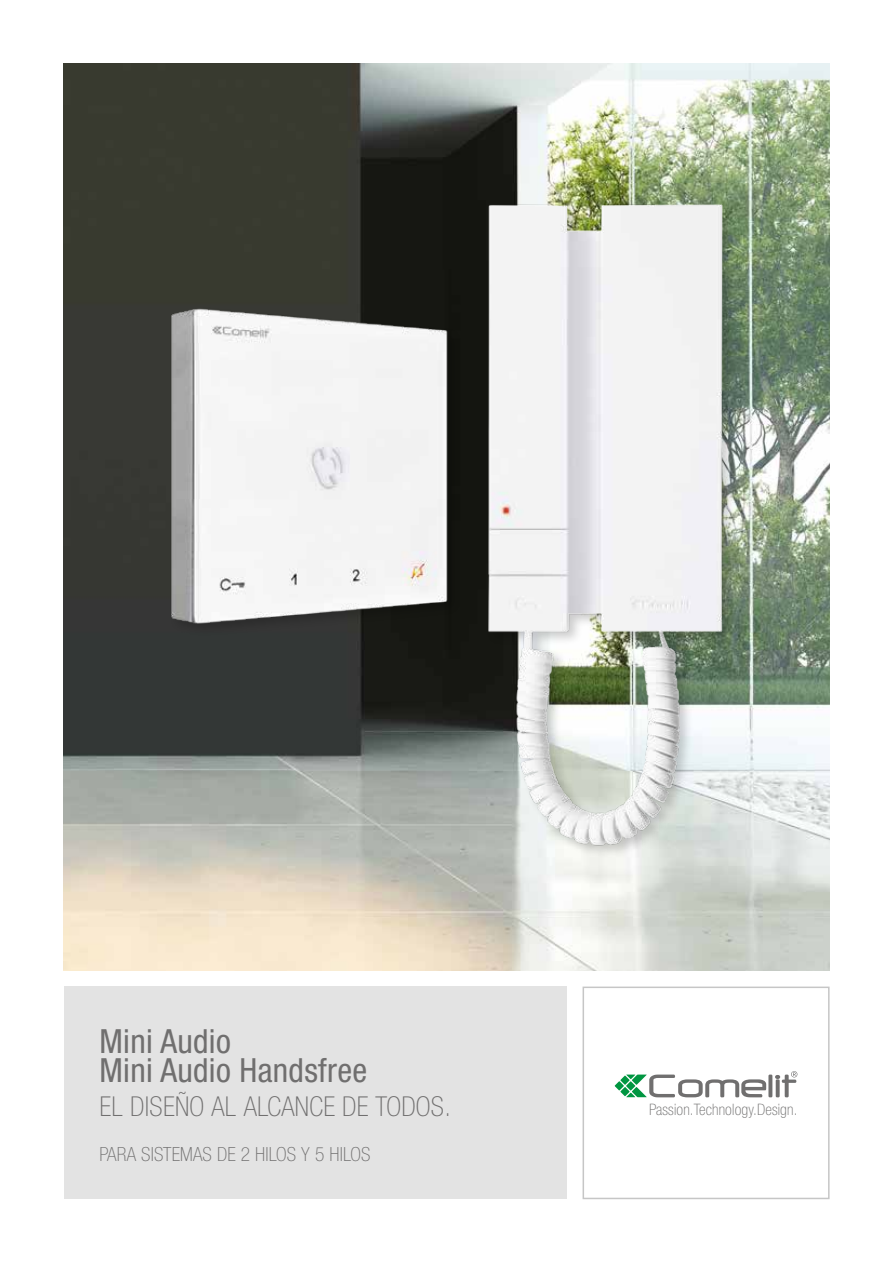
<style>
.page{position:relative;width:893px;height:1263px;background:#fff}
.page>*{position:absolute;margin:0;border:0;box-sizing:border-box;transform-origin:0 0}
.t1{font:condensed 33.3px/28.5px "Helvetica Neue LTW1 G";letter-spacing:.01em;color:#706f6f}
.t2{font:100 condensed 27.45px "Helvetica Neue LTW1 G";letter-spacing:.01em;color:#706f6f}
.t3{font:100 condensed 19.5px "Helvetica Neue LTW1 G";letter-spacing:.01em;color:#706f6f}
.t4{font:100 condensed 15.75px "Helvetica Neue LTW1 G";letter-spacing:.01em;color:#706f6f}
</style>
<div class="page">
<div style="left:64px;top:986px;width:503px;height:213px;background:#e3e3e3"></div>
<div style="left:583px;top:986px;width:247px;height:213px;border:2px solid #c6c6c6"></div>
<svg style="left:614px;top:1081px;width:10px;height:10px"></svg>
<svg style="left:620px;top:1087px;width:10px;height:9px"></svg>
<svg style="left:620px;top:1075px;width:10px;height:10px"></svg>
<svg style="left:626px;top:1071px;width:171px;height:26px"></svg>
<img style="left:64px;top:64px;width:765px;height:906px">
<img style="left:161px;top:293px;width:315px;height:357px">
<div style="left:486px;top:201px;width:251px;height:658px;background:#000;opacity:.2"></div>
<img style="left:476px;top:183px;width:256px;height:668px">
<p class="t1" style="left:99px;top:1027px;width:269px">Mini Audio<br>Mini Audio Handsfree</p>
<p class="t2" style="left:99px;top:1091px;width:353px">EL DISEÑO AL ALCANCE DE TODOS.</p>
<p class="t3" style="left:99px;top:1143px;width:273px">PARA SISTEMAS DE 2 HILOS Y 5 HILOS</p>
<p class="t4" style="left:649px;top:1100px;width:150px">Passion.Technology.Design.</p>
</div>
